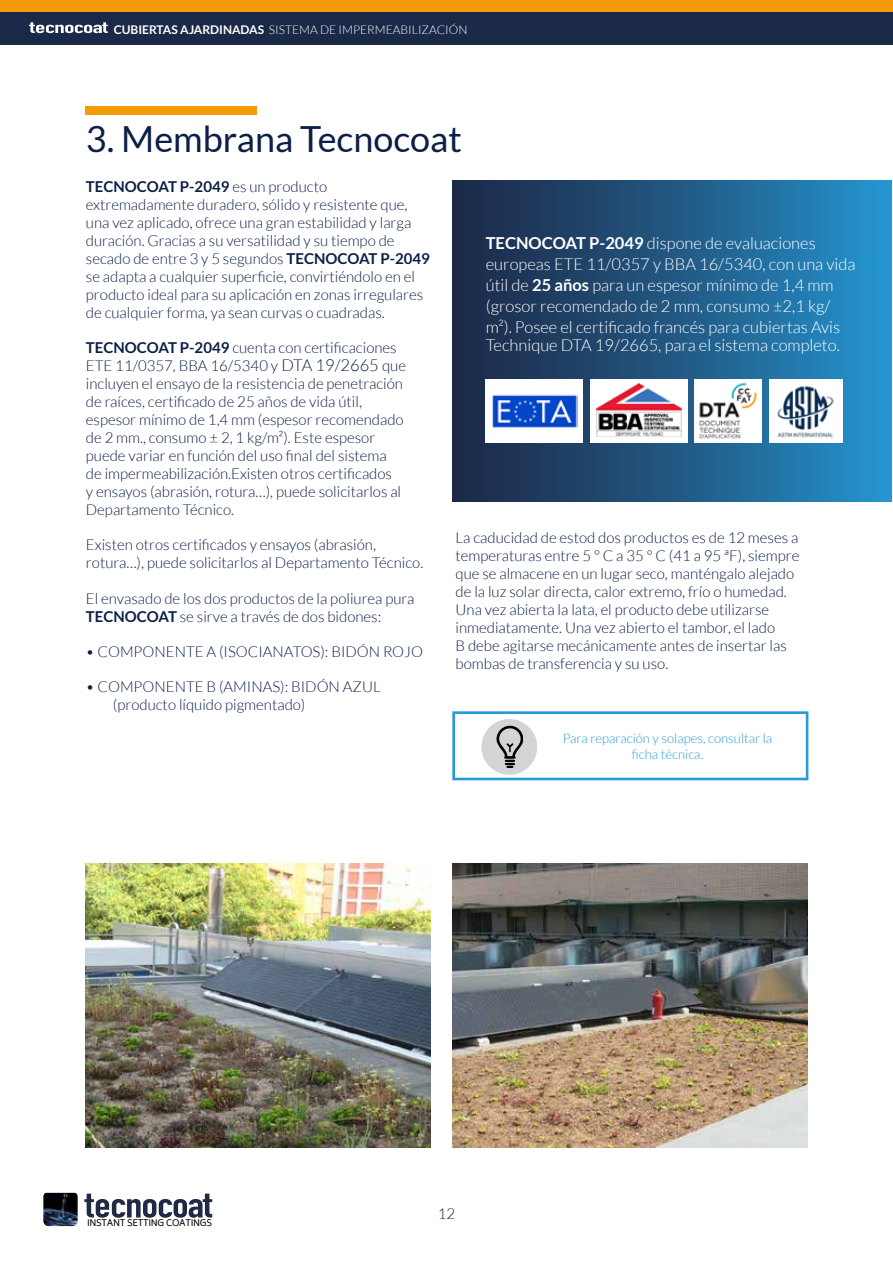
<style>
.page{position:relative;width:893px;height:1263px;background:#fff}
.page>*{position:absolute;margin:0;border:0;box-sizing:border-box;transform-origin:0 0}
.t1{font:36px "Lato";color:#0c1f46}
.t2{font:300 16.5px/21px "Lato";color:#fff}
.t3{font:300 15px/18px "Lato";color:#0c1f46}
.t4{font:300 13.05px/15.8px "Lato";color:#2699d6;text-align:center}
.t5{font:300 12px "Lato";color:#fff}
.t6{font:8.85px "Biryani";letter-spacing:-.035em;color:#000}
.s1{font-weight:700}
.s2{font-size:16.5px}
</style>
<div class="page">
<div style="left:0;top:12px;width:893px;height:33px;background:#1b2949"></div>
<div style="left:0;top:0;width:893px;height:12px;background:#f59b09"></div>
<svg style="left:84px;top:1193px;width:128px;height:25px"></svg>
<img style="left:43px;top:1193px;width:35px;height:33px">
<svg style="left:29px;top:22px;width:79px;height:11px"></svg>
<div style="left:85px;top:106px;width:172px;height:9px;background:#f59b09"></div>
<img style="left:85px;top:863px;width:345px;height:284px">
<img style="left:452px;top:863px;width:356px;height:284px">
<div style="left:452px;top:180px;width:440px;height:321px;background:linear-gradient(to right,#1d2340,#2692cc)"></div>
<img style="left:694px;top:380px;width:68px;height:63px">
<div style="left:590px;top:380px;width:97px;height:63px;background:#fff"></div>
<div style="left:486px;top:380px;width:97px;height:63px;background:#fff"></div>
<div style="left:769px;top:380px;width:73px;height:63px;background:#fff"></div>
<img style="left:596px;top:384px;width:85px;height:52px">
<img style="left:492px;top:394px;width:85px;height:34px">
<img style="left:777px;top:386px;width:57px;height:52px">
<div style="left:452px;top:711px;width:356px;height:69px;border:3px solid #2699d6"></div>
<div style="left:481px;top:719px;width:56px;height:56px;background:#d2d4d5;border-radius:50%"></div>
<svg style="left:496px;top:726px;width:26px;height:42px"></svg>
<p class="t5" style="left:114px;top:23px;width:355px"><span class="s1">CUBIERTAS AJARDINADAS</span> SISTEMA DE IMPERMEABILIZACIÓN</p>
<h1 class="t1" style="left:86px;top:119px;width:378px">3. Membrana Tecnocoat</h1>
<p class="t3" style="left:86px;top:178px;width:346px"><span class="s1">TECNOCOAT P-2049</span> es un producto extremadamente duradero, sólido y resistente que, una vez aplicado, ofrece una gran estabilidad y larga duración. Gracias a su versatilidad y su tiempo de secado de entre 3 y 5 segundos <span class="s1">TECNOCOAT P-2049 </span>se adapta a cualquier superficie, convirtiéndolo en el producto ideal para su aplicación en zonas irregulares de cualquier forma, ya sean curvas o cuadradas.</p>
<p class="t3" style="left:86px;top:339px;width:322px"><span class="s1">TECNOCOAT P-2049</span> cuenta con certificaciones ETE 11/0357, BBA 16/5340 y <span class="s2">DTA 19/2665</span> que incluyen el ensayo de la resistencia de penetración de raíces, certificado de 25 años de vida útil, espesor mínimo de 1,4 mm (espesor recomendado de 2 mm., consumo ± 2, 1 kg/m²). Este espesor puede variar en función del uso final del sistema de impermeabilización.Existen otros certificados<br>y ensayos (abrasión, rotura…), puede solicitarlos al Departamento Técnico.</p>
<p class="t3" style="left:86px;top:536px;width:339px">Existen otros certificados y ensayos (abrasión, rotura…), puede solicitarlos al Departamento Técnico.</p>
<p class="t3" style="left:86px;top:589px;width:330px">El envasado de los dos productos de la poliurea pura<br><span class="s1">TECNOCOAT</span> se sirve a través de dos bidones:</p>
<p class="t3" style="left:86px;top:642px;width:339px">• COMPONENTE A (ISOCIANATOS): BIDÓN ROJO</p>
<p class="t3" style="left:113px;top:677px;width:269px;text-indent:-27px">• COMPONENTE B (AMINAS): BIDÓN AZUL (producto líquido pigmentado)</p>
<p class="t2" style="left:486px;top:233px;width:371px"><span class="s1">TECNOCOAT P-2049</span> dispone de evaluaciones europeas ETE 11/0357 y BBA 16/5340, con una vida útil de <span class="s1">25 años</span> para un espesor mínimo de 1,4 mm (grosor recomendado de 2 mm, consumo ±2,1 kg/ m²). Posee el certificado francés para cubiertas Avis</p>
<p class="t2" style="left:486px;top:335px;width:356px">Technique DTA 19/2665, para el sistema completo.</p>
<p class="t3" style="left:456px;top:529px;width:345px">La caducidad de estod dos productos es de 12 meses a temperaturas entre 5 ° C a 35 ° C (41 a 95 ªF), siempre que se almacene en un lugar seco, manténgalo alejado de la luz solar directa, calor extremo, frío o humedad.<br>Una vez abierta la lata, el producto debe utilizarse inmediatamente. Una vez abierto el tambor, el lado<br>B debe agitarse mecánicamente antes de insertar las bombas de transferencia y su uso.</p>
<p class="t6" style="left:87px;top:1218px;width:126px">INSTANT SETTING COATINGS</p>
<p class="t4" style="left:563px;top:731px;width:211px">Para reparación y solapes, consultar la ficha técnica.</p>
<p class="t3" style="left:438px;top:1204px;width:19px">12</p>
</div>
